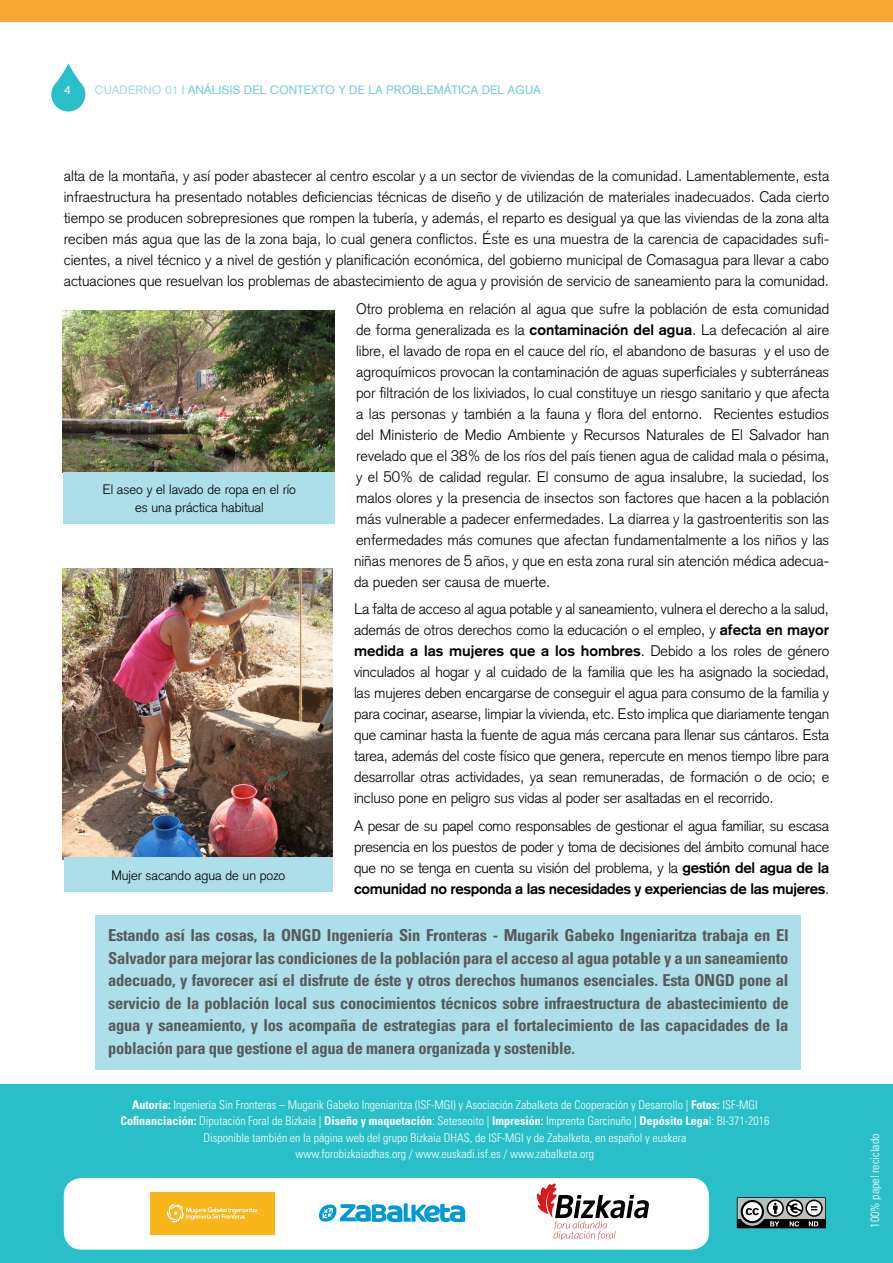
<style>
.page{position:relative;width:893px;height:1263px;background:#fff}
.page>*{position:absolute;margin:0;border:0;box-sizing:border-box;transform-origin:0 0}
.t1{font:700 condensed 16.5px/22.5px "Univers";letter-spacing:-.015em;color:#58595b;text-align:justify}
.t2{font:300 15px/21px "Akzidenz Grotesk";letter-spacing:-.005em;color:#000;text-align:justify}
.t3{font:300 13.5px/18px "Akzidenz Grotesk";color:#000;text-align:center}
.t4{font:300 condensed 12px/16.5px "Univers";color:#fff;text-align:center}
.t5{font:12px "Akzidenz Grotesk";color:#73cdd7}
.t6{font:12px "Akzidenz Grotesk";color:#fff}
.s1{color:#a1dbe0}
.s2{font-weight:700}
</style>
<div class="page">
<svg style="left:51px;top:63px;width:34px;height:48px"></svg>
<div style="left:0;top:0;width:893px;height:22px;background:#faa635"></div>
<div style="left:0;top:1084px;width:893px;height:179px;background:#29bfc9"></div>
<svg style="left:737px;top:1197px;width:89px;height:31px;background:#757876"></svg>
<div style="left:95px;top:915px;width:706px;height:154px;background:#acdfe9"></div>
<div style="left:64px;top:1178px;width:645px;height:72px;background:#fff;border-radius:18px"></div>
<svg style="left:318px;top:1203px;width:147px;height:20px"></svg>
<svg style="left:537px;top:1183px;width:112px;height:57px"></svg>
<div style="left:150px;top:1192px;width:124px;height:42px;background:#f9b61a"></div>
<svg style="left:167px;top:1204px;width:90px;height:18px"></svg>
<img style="left:63px;top:310px;width:272px;height:162px">
<img style="left:63px;top:569px;width:270px;height:290px">
<div style="left:64px;top:472px;width:271px;height:51px;background:#acdfe9"></div>
<div style="left:64px;top:858px;width:269px;height:34px;background:#acdfe9"></div>
<p class="t6" style="left:64px;top:83px;width:8px">4</p>
<p class="t5" style="left:94px;top:83px;width:186px"><span class="s1">CUADERNO 01</span> | ANÁLISIS DEL CON</p>
<p class="t5" style="left:297px;top:83px;width:237px">TEXTO Y DE LA PROBLEMÁTICA DEL AGUA</p>
<p class="t2" style="left:64px;top:166px;width:767px">alta de la montaña, y así poder abastecer al centro escolar y a un sector de viviendas de la comunidad. Lamentablemente, esta infraestructura ha presentado notables deficiencias técnicas de diseño y de utilización de materiales inadecuados. Cada cierto tiempo se producen sobrepresiones que rompen la tubería, y además, el reparto es desigual ya que las viviendas de la zona alta reciben más agua que las de la zona baja, lo cual genera conflictos. Éste es una muestra de la carencia de capacidades sufi&shy;cientes, a nivel técnico y a nivel de gestión y planificación económica, del gobierno municipal de Comasagua para llevar a cabo actuaciones que resuelvan los problemas de abastecimiento de agua y provisión de servicio de saneamiento para la comunidad.</p>
<p class="t2" style="left:354px;top:298px;width:477px">Otro problema en relación al agua que sufre la población de esta comunidad de forma generalizada es la <span class="s2">contaminación del agua</span>. La defecación al aire libre, el lavado de ropa en el cauce del río, el abandono de basuras y el uso de agroquímicos provocan la contaminación de aguas superficiales y subterráneas por filtración de los lixiviados, lo cual constituye un riesgo sanitario y que afecta a las personas y también a la fauna y flora del entorno. Recientes estudios del Ministerio de Medio Ambiente y Recursos Naturales de El Salvador han revelado que el 38% de los ríos del país tienen agua de calidad mala o pésima, y el 50% de calidad regular. El consumo de agua insalubre, la suciedad, los malos olores y la presencia de insectos son factores que hacen a la población más vulnerable a padecer enfermedades. La diarrea y la gastroenteritis son las enfermedades más comunes que afectan fundamentalmente a los niños y las niñas menores de 5 años, y que en esta zona rural sin atención médica adecua&shy;da pueden ser causa de muerte.</p>
<p class="t2" style="left:354px;top:598px;width:477px">La falta de acceso al agua potable y al saneamiento, vulnera el derecho a la salud, además de otros derechos como la educación o el empleo, y <span class="s2">afecta en mayor medida a las mujeres que a los hombres</span>. Debido a los roles de género vinculados al hogar y al cuidado de la familia que les ha asignado la sociedad, las mujeres deben encargarse de conseguir el agua para consumo de la familia y para cocinar, asearse, limpiar la vivienda, etc. Esto implica que diariamente tengan que caminar hasta la fuente de agua más cercana para llenar sus cántaros. Esta tarea, además del coste físico que genera, repercute en menos tiempo libre para desarrollar otras actividades, ya sean remuneradas, de formación o de ocio; e incluso pone en peligro sus vidas al poder ser asaltadas en el recorrido.</p>
<p class="t2" style="left:354px;top:815px;width:477px">A pesar de su papel como responsables de gestionar el agua familiar, su escasa presencia en los puestos de poder y toma de decisiones del ámbito comunal hace que no se tenga en cuenta su visión del problema, y la <span class="s2">gestión del agua de la comunidad no responda a las necesidades y experiencias de las mujeres</span>.</p>
<p class="t3" style="left:103px;top:480px;width:195px">El aseo y el lavado de ropa en el río es una práctica habitual</p>
<p class="t3" style="left:111px;top:866px;width:175px">Mujer sacando agua de un pozo</p>
<p class="t1" style="left:108px;top:924px;width:682px">Estando así las cosas, la ONGD Ingeniería Sin Fronteras - Mugarik Gabeko Ingeniaritza trabaja en El Salvador para mejorar las condiciones de la población para el acceso al agua potable y a un saneamiento adecuado, y favorecer así el disfrute de éste y otros derechos humanos esenciales. Esta ONGD pone al servicio de la población local sus conocimientos técnicos sobre infraestructura de abastecimiento de agua y saneamiento, y los acompaña de estrategias para el fortalecimiento de las capacidades de la población para que gestione el agua de manera organizada y sostenible.</p>
<p class="t4" style="left:120px;top:1096px;width:651px"><span class="s2">Autoría:</span> Ingeniería Sin Fronteras – Mugarik Gabeko Ingeniaritza (ISF-MGI) y Asociación Zabalketa de Cooperación y Desarrollo | <span class="s2">Fotos:</span> ISF-MGI <span class="s2">Cofinanciación:</span> Diputación Foral de Bizkaia | <span class="s2">Diseño y maquetación</span>: Seteseoito | <span class="s2">Impresión:</span> Imprenta Garcinuño | <span class="s2">Depósito Lega</span>l: BI-371-2016<br>Disponible también en la página web del grupo Bizkaia DHAS, de ISF-MGI y de Zabalketa, en español y euskera<br>www.forobizkaiadhas.org / www.euskadi.isf.es / www.zabalketa.org</p>
<p class="t4" style="left:867px;top:1227px;width:95px;rotate:-90deg">100% papel reciclado</p>
</div>
